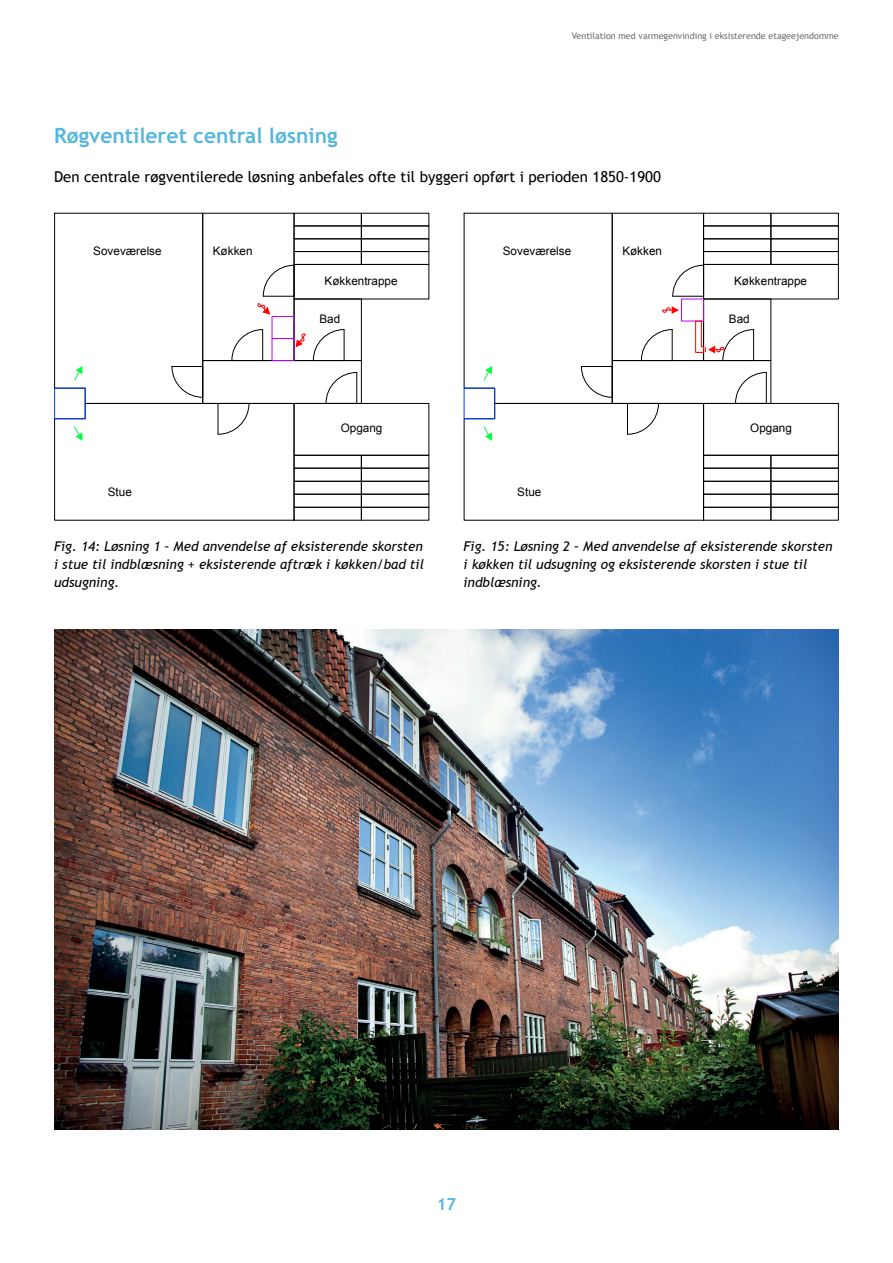
<style>
.page{position:relative;width:893px;height:1263px;background:#fff}
.page>*{position:absolute;margin:0;border:0;box-sizing:border-box;transform-origin:0 0}
.t1{font:700 21px "Trebuchet MS";color:#58b7dd}
.t2{font:700 16.5px "Trebuchet MS";color:#58b7dd}
.t3{font:15px "Trebuchet MS";color:#000}
.t4{font:italic 13.5px/18px "Trebuchet MS";color:#000;text-align:justify}
.t5{font:11.7px "Arial";color:#000}
.t6{font:9px "Trebuchet MS";color:#6d6e71}
</style>
<div class="page">
<div style="left:294px;top:403px;width:135px;height:53px;border:1px solid #000"></div>
<div style="left:294px;top:455px;width:68px;height:14px;border:1px solid #000"></div>
<div style="left:294px;top:468px;width:68px;height:14px;border:1px solid #000"></div>
<div style="left:294px;top:481px;width:68px;height:14px;border:1px solid #000"></div>
<div style="left:294px;top:494px;width:68px;height:14px;border:1px solid #000"></div>
<div style="left:294px;top:507px;width:68px;height:14px;border:1px solid #000"></div>
<div style="left:294px;top:299px;width:68px;height:62px;border:1px solid #000"></div>
<svg style="left:313px;top:329px;width:32px;height:31px"></svg>
<svg style="left:325px;top:372px;width:33px;height:30px"></svg>
<div style="left:361px;top:455px;width:68px;height:14px;border:1px solid #000"></div>
<div style="left:361px;top:468px;width:68px;height:14px;border:1px solid #000"></div>
<div style="left:361px;top:481px;width:68px;height:14px;border:1px solid #000"></div>
<div style="left:361px;top:494px;width:68px;height:14px;border:1px solid #000"></div>
<div style="left:361px;top:507px;width:68px;height:14px;border:1px solid #000"></div>
<div style="left:294px;top:213px;width:68px;height:13px;border:1px solid #000"></div>
<div style="left:294px;top:238px;width:68px;height:14px;border:1px solid #000"></div>
<div style="left:294px;top:251px;width:68px;height:14px;border:1px solid #000"></div>
<div style="left:361px;top:213px;width:68px;height:13px;border:1px solid #000"></div>
<div style="left:361px;top:238px;width:68px;height:14px;border:1px solid #000"></div>
<div style="left:361px;top:251px;width:68px;height:14px;border:1px solid #000"></div>
<div style="left:202px;top:360px;width:160px;height:44px;border:1px solid #000"></div>
<svg style="left:54px;top:213px;width:252px;height:308px"></svg>
<div style="left:703px;top:403px;width:136px;height:53px;border:1px solid #000"></div>
<div style="left:703px;top:455px;width:68px;height:14px;border:1px solid #000"></div>
<div style="left:703px;top:468px;width:68px;height:14px;border:1px solid #000"></div>
<div style="left:703px;top:481px;width:68px;height:14px;border:1px solid #000"></div>
<div style="left:703px;top:494px;width:68px;height:14px;border:1px solid #000"></div>
<div style="left:770px;top:455px;width:69px;height:14px;border:1px solid #000"></div>
<div style="left:770px;top:468px;width:69px;height:14px;border:1px solid #000"></div>
<div style="left:770px;top:481px;width:69px;height:14px;border:1px solid #000"></div>
<div style="left:770px;top:494px;width:69px;height:14px;border:1px solid #000"></div>
<div style="left:770px;top:507px;width:69px;height:14px;border:1px solid #000"></div>
<div style="left:703px;top:238px;width:68px;height:14px;border:1px solid #000"></div>
<div style="left:703px;top:251px;width:68px;height:14px;border:1px solid #000"></div>
<div style="left:770px;top:213px;width:69px;height:13px;border:1px solid #000"></div>
<div style="left:770px;top:238px;width:69px;height:14px;border:1px solid #000"></div>
<div style="left:770px;top:251px;width:69px;height:14px;border:1px solid #000"></div>
<svg style="left:463px;top:212px;width:304px;height:309px"></svg>
<img style="left:54px;top:629px;width:785px;height:501px">
<p class="t6" style="left:572px;top:30px;width:268px">Ventilation med varmegenvinding i eksisterende etageejendomme</p>
<p class="t1" style="left:54px;top:122px;width:285px">Røgventileret central løsning</p>
<p class="t3" style="left:54px;top:168px;width:608px">Den centrale røgventilerede løsning anbefales ofte til byggeri opført i perioden 1850-1900</p>
<p class="t5" style="left:93px;top:243px;width:70px">Soveværelse</p>
<p class="t5" style="left:213px;top:243px;width:41px">Køkken</p>
<p class="t5" style="left:108px;top:485px;width:26px">Stue</p>
<p class="t5" style="left:325px;top:273px;width:74px">Køkkentrappe</p>
<p class="t5" style="left:319px;top:312px;width:22px">Bad</p>
<p class="t5" style="left:341px;top:421px;width:43px">Opgang</p>
<p class="t5" style="left:503px;top:243px;width:70px">Soveværelse</p>
<p class="t5" style="left:622px;top:243px;width:41px">Køkken</p>
<p class="t5" style="left:517px;top:485px;width:26px">Stue</p>
<p class="t5" style="left:734px;top:273px;width:74px">Køkkentrappe</p>
<p class="t5" style="left:729px;top:312px;width:22px">Bad</p>
<p class="t5" style="left:750px;top:421px;width:43px">Opgang</p>
<p class="t4" style="left:54px;top:537px;width:372px">Fig. 14: Løsning 1 – Med anvendelse af eksisterende skorsten i stue til indblæsning + eksisterende aftræk i køkken/bad til udsugning.</p>
<p class="t4" style="left:463px;top:537px;width:370px;text-align:left">Fig. 15: Løsning 2 – Med anvendelse af eksisterende skorsten i køkken til udsugning og eksisterende skorsten i stue til indblæsning.</p>
<p class="t2" style="left:437px;top:1194px;width:21px">17</p>
</div>
